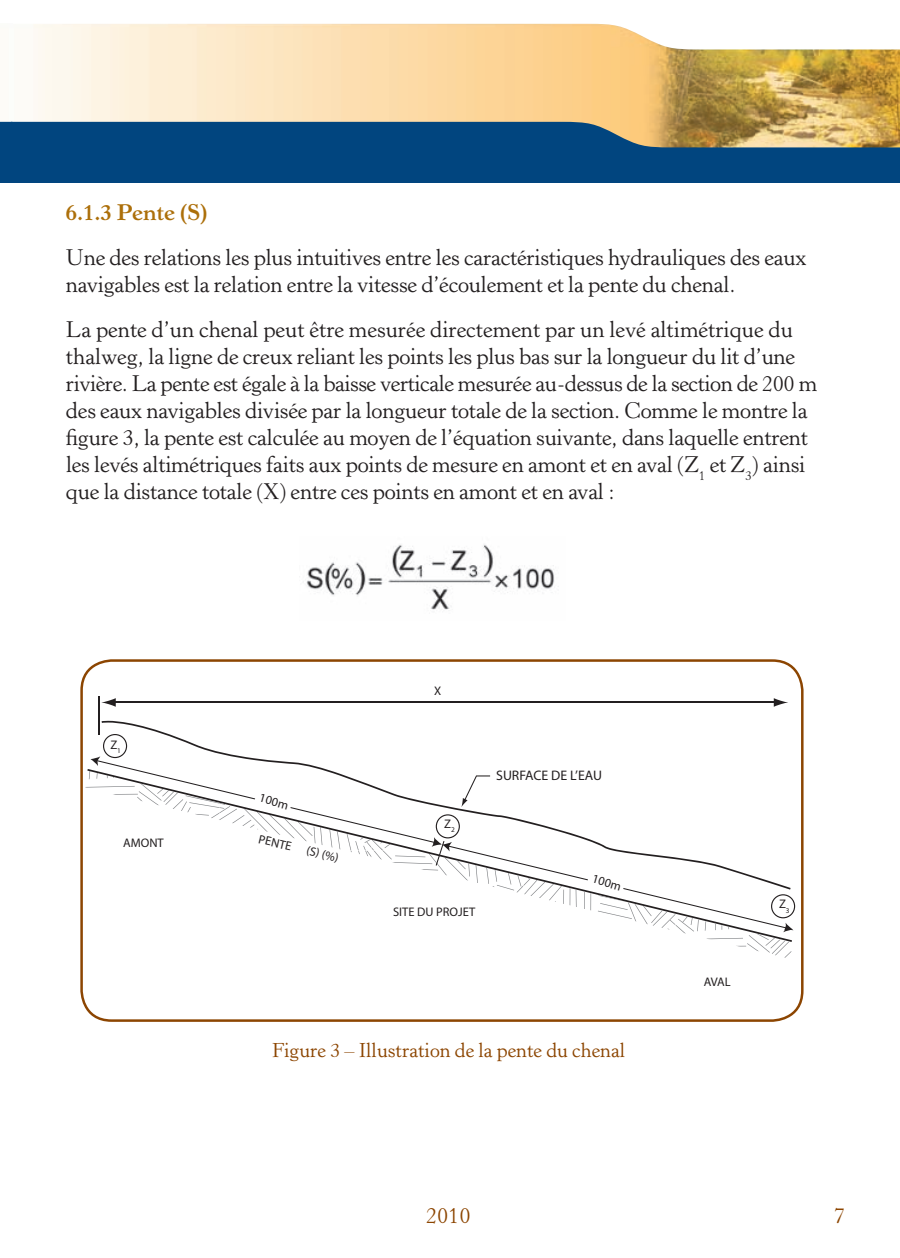
<style>
.page{position:relative;width:900px;height:1258px;background:#fff}
.page>*{position:absolute;margin:0;border:0;box-sizing:border-box;transform-origin:0 0}
.t1{font:22.5px/27px "Horley Old Style MT Std";letter-spacing:-.01em;color:#231f20}
.t2{font:700 22.5px "Horley Old Style MT Std";color:#ac6f0a}
.t3{font:22.5px "Horley Old Style MT Std";color:#8c4501}
.t4{font:20px "Horley Old Style MT Std";color:#8c4501}
.t5{font:13.75px "Myriad Pro";color:#231f20}
.t6{font:12.5px "Myriad Pro";color:#231f20}
</style>
<div class="page">
<img style="left:11px;top:24px;width:888px;height:98px">
<svg style="left:0;top:122px;width:11px;height:61px"></svg>
<svg style="left:11px;top:122px;width:888px;height:61px;fill:#01457f"></svg>
<img style="left:306px;top:544px;width:248px;height:66px">
<hr style="left:113px;top:702px;width:663px;height:1px;background:#231f20">
<svg style="left:773px;top:698px;width:15px;height:9px"></svg>
<svg style="left:101px;top:698px;width:15px;height:9px"></svg>
<hr style="left:99px;top:696px;width:1px;height:39px;background:#231f20">
<svg style="left:85px;top:734px;width:709px;height:224px"></svg>
<div style="left:80px;top:659px;width:723px;height:363px;border:2px solid #8c4501;border-radius:30px"></div>
<p class="t2" style="left:66px;top:198px;width:143px">6.1.3 Pente (S)</p>
<p class="t1" style="left:66px;top:244px;width:741px">Une des relations les plus intuitives entre les caractéristiques hydrauliques des eaux navigables est la relation entre la vitesse d’écoulement et la pente du chenal.</p>
<p class="t1" style="left:66px;top:316px;width:752px">La pente d’un chenal peut être mesurée directement par un levé altimétrique du thalweg, la ligne de creux reliant les points les plus bas sur la longueur du lit d’une rivière. La pente est égale à la baisse verticale mesurée au-dessus de la section de 200 m des eaux navigables divisée par la longueur totale de la section. Comme le montre la figure 3, la pente est calculée au moyen de l’équation suivante, dans laquelle entrent les levés altimétriques faits aux points de mesure en amont et en aval (Z<sub>1</sub> et Z<sub>3</sub>) ainsi que la distance totale (X) entre ces points en amont et en aval :</p>
<p class="t6" style="left:110px;top:737px;width:12px">Z<sub>1</sub></p>
<p class="t6" style="left:262px;top:790px;width:31px;rotate:16deg">100m</p>
<p class="t6" style="left:123px;top:835px;width:42px">AMONT</p>
<p class="t6" style="left:260px;top:831px;width:35px;rotate:13deg">PENTE</p>
<p class="t6" style="left:308px;top:843px;width:34px;rotate:13deg">(S) (%)</p>
<p class="t6" style="left:434px;top:683px;width:9px">X</p>
<p class="t6" style="left:444px;top:816px;width:12px">Z<sub>2</sub></p>
<p class="t6" style="left:393px;top:904px;width:84px">SITE DU PROJET</p>
<p class="t5" style="left:496px;top:767px;width:107px">SURFACE DE L’EAU</p>
<p class="t6" style="left:594px;top:871px;width:31px;rotate:16deg">100m</p>
<p class="t4" style="left:272px;top:1038px;width:354px">Figure 3 – Illustration de la pente du chenal</p>
<p class="t6" style="left:703px;top:974px;width:28px">AVAL</p>
<p class="t6" style="left:778px;top:896px;width:12px">Z<sub>3</sub></p>
<p class="t3" style="left:425px;top:1201px;width:46px">2010</p>
<p class="t3" style="left:833px;top:1201px;width:13px">7</p>
</div>
